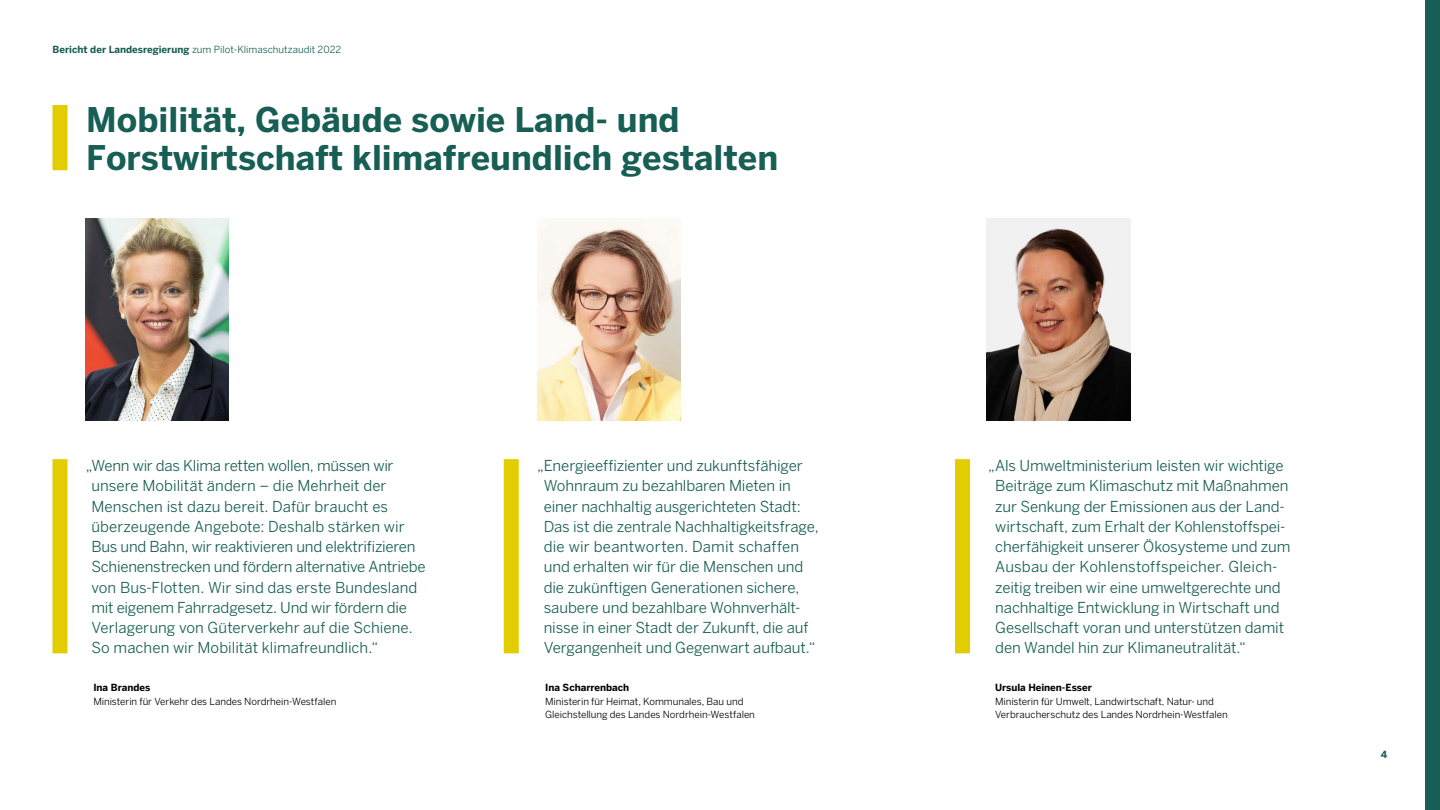
<style>
.page{position:relative;width:1440px;height:810px;background:#fff}
.page>*{position:absolute;margin:0;border:0;box-sizing:border-box;transform-origin:0 0}
.Einstieg_H1_Einstieg{font:700 33.75px/38.2px "Benton Sans";color:#175e54}
.Einstieg_Zitat_Sektoren_Einstieg{font:15px/20.2px "Benton Sans";letter-spacing:-.005em;color:#175e54}
.Einstieg_Zitat_Namen_Einstieg{font:9.75px/13.5px "Benton Sans";letter-spacing:-.005em;color:#000}
.t1{font:9.75px "Benton Sans";color:#175e54}
.Einstieg_Zitat_Namen_Einstieg-2{font:700 9.75px "Benton Sans";color:#000}
.t2{font:700 9.75px "Benton Sans";color:#175e54}
.s1{font-weight:700}
</style>
<div class="page">
<div style="left:1425px;top:0;width:15px;height:810px;background:#175e54"></div>
<img style="left:85px;top:219px;width:144px;height:201px">
<img style="left:538px;top:219px;width:143px;height:201px">
<img style="left:987px;top:219px;width:143px;height:201px">
<div style="left:52px;top:105px;width:16px;height:65px;background:#e1cd00"></div>
<div style="left:52px;top:459px;width:16px;height:194px;background:#e1cd00"></div>
<div style="left:504px;top:459px;width:15px;height:194px;background:#e1cd00"></div>
<div style="left:955px;top:459px;width:15px;height:194px;background:#e1cd00"></div>
<p class="t1" style="left:52px;top:43px;width:290px"><span class="s1">Bericht der Landesregierung</span> zum Pilot-Klimaschutzaudit 2022</p>
<h1 class="Einstieg_H1_Einstieg" style="left:86px;top:100px;width:694px">Mobilität, Gebäude sowie Land- und<br>Forstwirtschaft klimafreundlich gestalten</h1>
<p class="Einstieg_Zitat_Sektoren_Einstieg" style="left:91px;top:455px;width:336px;text-indent:-6px">„Wenn wir das Klima retten wollen, müssen wir unsere Mobilität ändern – die Mehrheit der Menschen ist dazu bereit. Dafür braucht es überzeugende Angebote: Deshalb stärken wir Bus und Bahn, wir reaktivieren und elektrifizieren Schienenstrecken und fördern alternative Antriebe von Bus-Flotten. Wir sind das erste Bundesland mit eigenem Fahrradgesetz. Und wir fördern die Verlagerung von Güterverkehr auf die Schiene.<br>So machen wir Mobilität klimafreundlich.“</p>
<p class="Einstieg_Zitat_Namen_Einstieg-2" style="left:94px;top:682px;width:58px">Ina Brandes</p>
<p class="Einstieg_Zitat_Namen_Einstieg" style="left:94px;top:694px;width:244px">Ministerin für Verkehr des Landes Nordrhein-Westfalen</p>
<p class="Einstieg_Zitat_Sektoren_Einstieg" style="left:544px;top:455px;width:277px;text-indent:-7px">„Energieeffizienter und zukunftsfähiger Wohnraum zu bezahlbaren Mieten in einer nachhaltig ausgerichteten Stadt:<br>Das ist die zentrale Nachhaltigkeitsfrage, die wir beantworten. Damit schaffen und erhalten wir für die Menschen und die zukünftigen Generationen sichere, saubere und bezahlbare Wohnverhält&shy;nisse in einer Stadt der Zukunft, die auf Vergangenheit und Gegenwart aufbaut.“</p>
<p class="Einstieg_Zitat_Namen_Einstieg-2" style="left:545px;top:682px;width:85px">Ina Scharrenbach</p>
<p class="Einstieg_Zitat_Namen_Einstieg" style="left:545px;top:694px;width:211px">Ministerin für Heimat, Kommunales, Bau und<br>Gleichstellung des Landes Nordrhein-Westfalen</p>
<p class="Einstieg_Zitat_Sektoren_Einstieg" style="left:995px;top:455px;width:297px;text-indent:-7px">„Als Umweltministerium leisten wir wichtige Beiträge zum Klimaschutz mit Maßnahmen zur Senkung der Emissionen aus der Land&shy;wirtschaft, zum Erhalt der Kohlenstoffspei&shy;cherfähigkeit unserer Ökosysteme und zum Ausbau der Kohlenstoffspeicher. Gleich&shy;zeitig treiben wir eine umweltgerechte und nachhaltige Entwicklung in Wirtschaft und Gesellschaft voran und unterstützen damit den Wandel hin zur Klimaneutralität.“</p>
<p class="Einstieg_Zitat_Namen_Einstieg-2" style="left:995px;top:682px;width:98px">Ursula Heinen-Esser</p>
<p class="Einstieg_Zitat_Namen_Einstieg" style="left:995px;top:694px;width:234px">Ministerin für Umwelt, Landwirtschaft, Natur- und<br>Verbraucherschutz des Landes Nordrhein-Westfalen</p>
<p class="t2" style="left:1381px;top:748px;width:8px">4</p>
</div>
